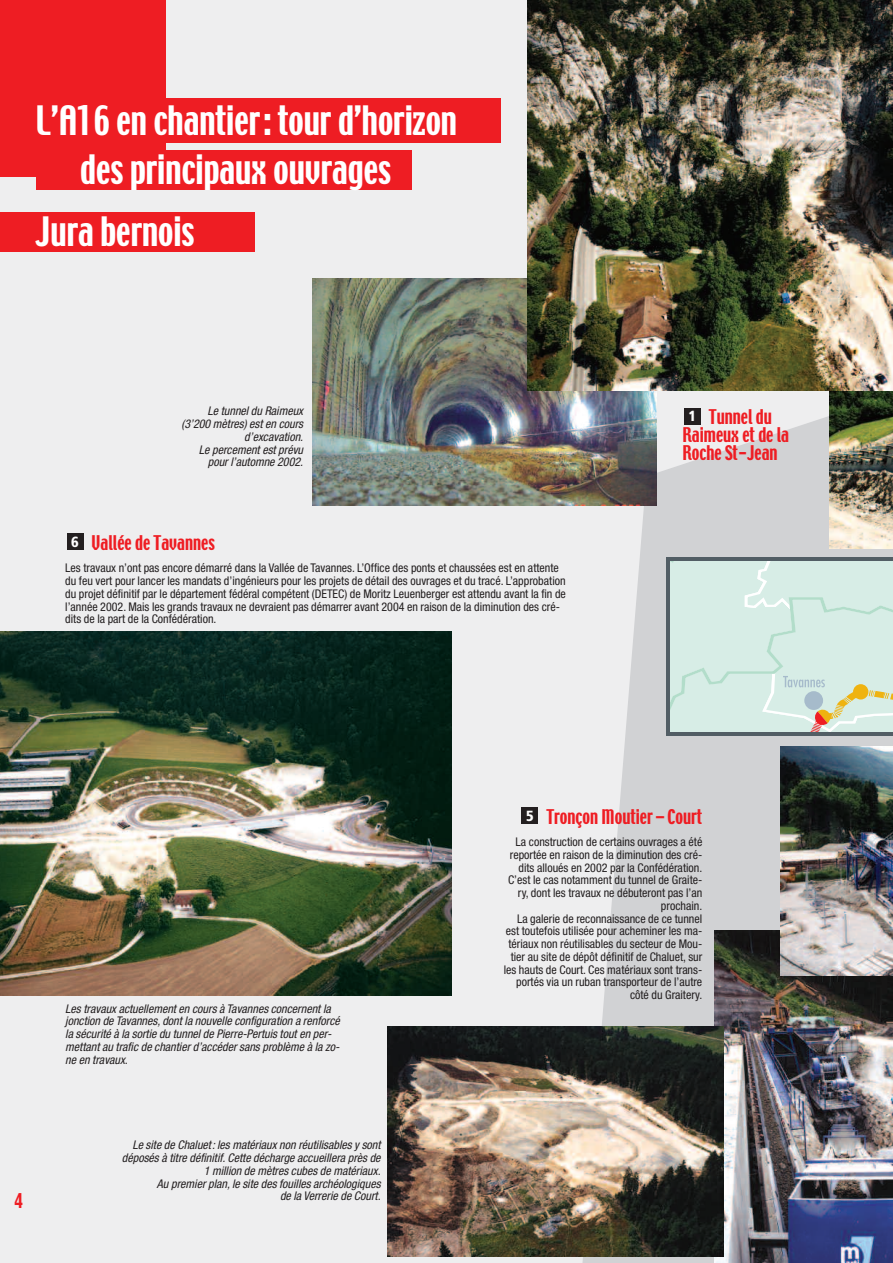
<style>
.page{position:relative;width:893px;height:1263px;background:#eeeeef}
.page>*{position:absolute;margin:0;border:0;box-sizing:border-box;transform-origin:0 0}
.t1{font:36px "Techno";color:#fff;scale:.9 1}
.t2{font:18px/18px "Techno";color:#ee1d23;scale:.9 1}
.t3{font:900 condensed 14.7px "Frutiger";color:#fff}
.t4{font:condensed 12px/12.8px "Helvetica Neue";color:#231f20;text-align:right}
.t5{font:italic condensed 12px/12.8px "Helvetica Neue";color:#231f20;text-align:right}
</style>
<div class="page">
<svg style="left:581px;top:395px;width:89px;height:868px;fill:#d1d2d4"></svg>
<div style="left:0;top:0;width:166px;height:176px;background:#ee1d23"></div>
<img style="left:0;top:632px;width:452px;height:363px">
<div style="left:0;top:99px;width:501px;height:44px;background:#ee1d23"></div>
<div style="left:0;top:213px;width:255px;height:39px;background:#ee1d23"></div>
<div style="left:36px;top:150px;width:376px;height:39px;background:#ee1d23"></div>
<img style="left:312px;top:278px;width:344px;height:227px">
<img style="left:670px;top:390px;width:223px;height:873px">
<img style="left:829px;top:390px;width:64px;height:158px">
<img style="left:527px;top:0;width:366px;height:390px">
<div style="left:684px;top:408px;width:17px;height:16px;background:#231f20"></div>
<div style="left:522px;top:807px;width:16px;height:17px;background:#231f20"></div>
<div style="left:67px;top:534px;width:16px;height:16px;background:#231f20"></div>
<img style="left:388px;top:1026px;width:336px;height:230px">
<h1 class="t1" style="left:36px;top:101px;width:470px">L’A16 en chantier: tour d’horizon</h1>
<h1 class="t1" style="left:80px;top:150px;width:347px">des principaux ouvrages</h1>
<h1 class="t1" style="left:36px;top:213px;width:178px">Jura bernois</h1>
<p class="t5" style="left:182px;top:406px;width:123px">Le tunnel du Raimeux (3’200 mètres) est en cours d’excavation.<br>Le percement est prévu pour l’automne 2002.</p>
<h2 class="t2" style="left:682px;top:409px;width:120px;text-indent:26px">Tunnel du<br>Raimeux et de la<br>Roche St-Jean</h2>
<p class="t3" style="left:688px;top:410px;width:9px">1</p>
<h2 class="t2" style="left:92px;top:535px;width:138px">Vallée de Tavannes</h2>
<p class="t4" style="left:65px;top:563px;width:502px;text-align:left">Les travaux n’ont pas encore démarré dans la Vallée de Tavannes. L’Office des ponts et chaussées est en attente du feu vert pour lancer les mandats d’ingénieurs pour les projets de détail des ouvrages et du tracé. L’approbation du projet définitif par le département fédéral compétent (DETEC) de Moritz Leuenberger est attendu avant la fin de l’année 2002. Mais les grands travaux ne devraient pas démarrer avant 2004 en raison de la diminution des cré&shy;dits de la part de la Confédération.</p>
<p class="t3" style="left:71px;top:536px;width:9px">6</p>
<h2 class="t2" style="left:15px;top:1193px;width:10px">4</h2>
<p class="t5" style="left:65px;top:1003px;width:276px;text-align:left">Les travaux actuellement en cours à Tavannes concernent la jonction de Tavannes, dont la nouvelle configuration a renforcé la sécurité à la sortie du tunnel de Pierre-Pertuis tout en per&shy;mettant au trafic de chantier d’accéder sans problème à la zo&shy;ne en travaux.</p>
<p class="t5" style="left:122px;top:1140px;width:260px">Le site de Chaluet: les matériaux non réutilisables y sont déposés à titre définitif. Cette décharge accueillera près de 1 million de mètres cubes de matériaux.<br>Au premier plan, le site des fouilles archéologiques<br>de la Verrerie de Court.</p>
<h2 class="t2" style="left:546px;top:809px;width:175px">Tronçon Moutier – Court</h2>
<p class="t4" style="left:504px;top:836px;width:200px">La construction de certains ouvrages a été reportée en raison de la diminution des cré&shy;dits alloués en 2002 par la Confédération.<br>C’est le cas notamment du tunnel de Graite&shy;ry, dont les travaux ne débuteront pas l’an prochain.<br>La galerie de reconnaissance de ce tunnel est toutefois utilisée pour acheminer les ma&shy;tériaux non réutilisables du secteur de Mou&shy;tier au site de dépôt définitif de Chaluet, sur les hauts de Court. Ces matériaux sont trans&shy;portés via un ruban transporteur de l’autre côté du Graitery.</p>
<p class="t3" style="left:526px;top:809px;width:9px">5</p>
</div>
